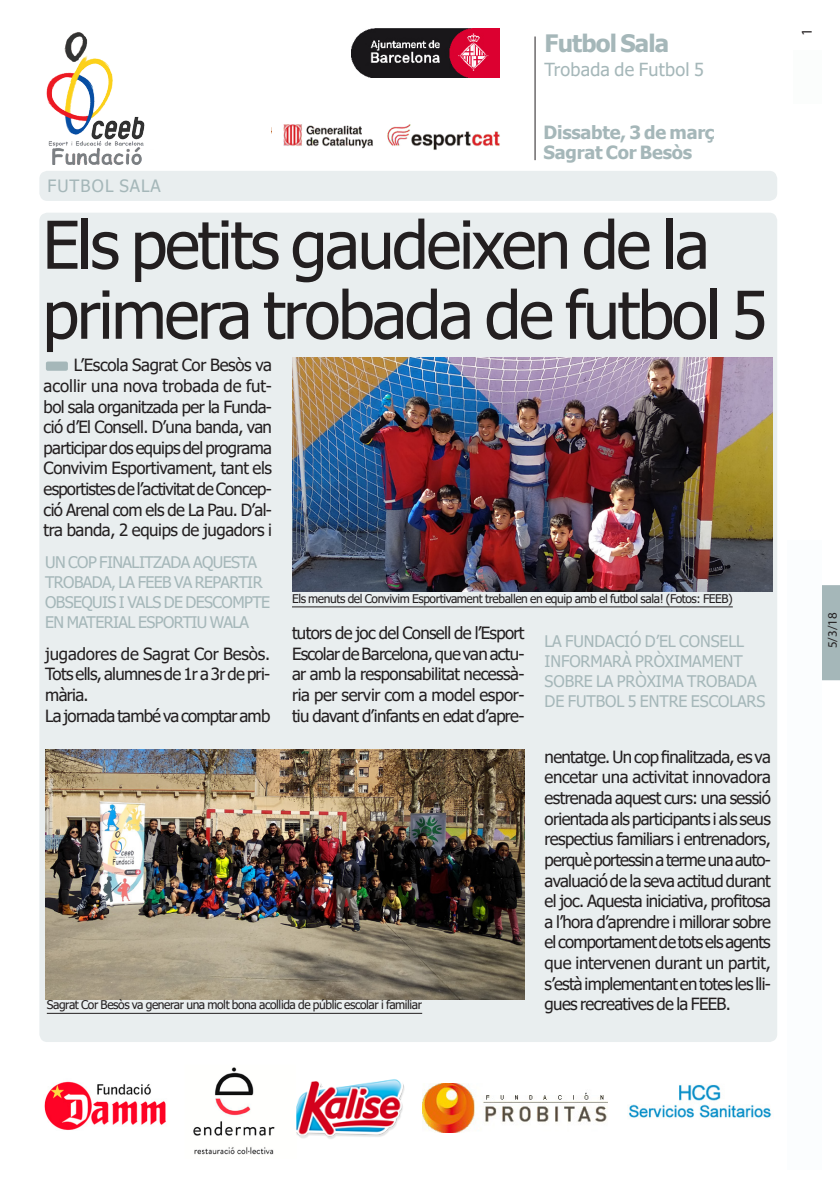
<style>
.page{position:relative;width:840px;height:1191px;background:#fff}
.page>*{position:absolute;margin:0;border:0;box-sizing:border-box;transform-origin:0 0}
.totc_TITULAR-noti-31{font:66px/70px "Tahoma";letter-spacing:-.035em;color:#231f20}
.t1{font:700 24px "Tahoma";letter-spacing:-.035em;color:#a5b7b9}
.t2{font:700 18.2px "Tahoma";letter-spacing:-.015em;color:#a5b7b9}
.t3{font:18px "Tahoma";letter-spacing:.015em;color:#a5b7b9}
.totc_EPÍGRAF{font:17px "Tahoma";letter-spacing:.065em;color:#a5b7b9}
.totc_TEXT_BASE{font:16.8px/20.6px "Tahoma";letter-spacing:-.04em;color:#231f20;text-align:justify}
.totc_EPÍGRAF-2{font:16px/20px "Tahoma";letter-spacing:-.035em;color:#a5b7b9}
.totc_EPÍGRAF-3{font:16px/20px "Tahoma";letter-spacing:-.005em;color:#a5b7b9}
.t4{font:15px "Myriad Pro";color:#231f20}
.totc_FRASE_noti-càrr{font:13px "Myriad Pro";color:#231f20}
.totc_PEU_FOTO{font:12px "Tahoma";letter-spacing:-.035em;color:#231f20}
</style>
<div class="page">
<div style="left:822px;top:585px;width:17px;height:95px;background:#a5b7b9"></div>
<img style="left:44px;top:1081px;width:122px;height:49px">
<div style="left:39px;top:213px;width:737px;height:829px;background:#e9eeef;border-radius:8px"></div>
<div style="left:39px;top:171px;width:737px;height:30px;background:#e9eeef;border-radius:8px"></div>
<img style="left:292px;top:357px;width:480px;height:234px">
<hr style="left:292px;top:606px;width:440px;height:1px;background:#231f20">
<hr style="left:534px;top:37px;width:1px;height:123px;background:#231f20">
<div style="left:787px;top:540px;width:34px;height:629px;background:#fbfdfe"></div>
<div style="left:793px;top:50px;width:28px;height:54px;background:#fbfdfc"></div>
<img style="left:351px;top:28px;width:148px;height:50px">
<img style="left:628px;top:1084px;width:144px;height:34px">
<img style="left:283px;top:124px;width:217px;height:26px">
<img style="left:46px;top:32px;width:99px;height:133px">
<div style="left:46px;top:361px;width:22px;height:10px;background:#a5b7b9;border-radius:2px"></div>
<img style="left:297px;top:1079px;width:107px;height:60px">
<img style="left:193px;top:1067px;width:104px;height:88px">
<img style="left:422px;top:1083px;width:184px;height:49px">
<img style="left:46px;top:749px;width:478px;height:250px">
<hr style="left:47px;top:1013px;width:375px;height:1px;background:#231f20">
<p class="t1" style="left:544px;top:27px;width:126px">Futbol Sala</p>
<p class="t3" style="left:544px;top:58px;width:161px">Trobada de Futbol 5</p>
<p class="totc_EPÍGRAF" style="left:47px;top:174px;width:115px">FUTBOL SALA</p>
<p class="t2" style="left:543px;top:119px;width:172px">Dissabte, 3 de març</p>
<p class="t2" style="left:543px;top:140px;width:150px">Sagrat Cor Besòs</p>
<p class="totc_TITULAR-noti-31" style="left:43px;top:213px;width:726px">Els petits gaudeixen de la primera trobada de futbol 5</p>
<p class="totc_TEXT_BASE" style="left:44px;top:356px;width:230px;text-indent:30px">L’Escola Sagrat Cor Besòs va acollir una nova trobada de fut&shy;bol sala organitzada per la Funda&shy;ció d’El Consell. D’una banda, van participar dos equips del programa Convivim Esportivament, tant els esportistes de l’activitat de Concep&shy;ció Arenal com els de La Pau. D’al&shy;tra banda, 2 equips de jugadors i</p>
<p class="totc_EPÍGRAF-2" style="left:45px;top:553px;width:226px">UN COP FINALITZADA AQUESTA<br>TROBADA, LA FEEB VA REPARTIR<br>OBSEQUIS I VALS DE DESCOMPTE<br>EN MATERIAL ESPORTIU WALA</p>
<p class="totc_TEXT_BASE" style="left:45px;top:644px;width:226px">jugadores de Sagrat Cor Besòs.<br>Tots ells, alumnes de 1r a 3r de pri&shy;mària.</p>
<p class="totc_TEXT_BASE" style="left:45px;top:706px;width:226px">La jornada també va comptar amb</p>
<p class="totc_PEU_FOTO" style="left:292px;top:590px;width:442px">Els menuts del Convivim Esportivament treballen en equip amb el futbol sala! (Fotos: FEEB)</p>
<p class="totc_TEXT_BASE" style="left:292px;top:624px;width:234px">tutors de joc del Consell de l’Esport Escolar de Barcelona, que van actu&shy;ar amb la responsabilitat necessà&shy;ria per servir com a model espor&shy;tiu davant d’infants en edat d’apre-</p>
<p class="totc_EPÍGRAF-3" style="left:544px;top:632px;width:222px">LA FUNDACIÓ D’EL CONSELL<br>INFORMARÀ PRÒXIMAMENT<br>SOBRE LA PRÒXIMA TROBADA<br>DE FUTBOL 5 ENTRE ESCOLARS</p>
<p class="totc_PEU_FOTO" style="left:47px;top:997px;width:376px">Sagrat Cor Besòs va generar una molt bona acollida de públic escolar i familiar</p>
<p class="totc_TEXT_BASE" style="left:544px;top:747px;width:227px">nentatge. Un cop finalitzada, es va encetar una activitat innovadora estrenada aquest curs: una sessió orientada als participants i als seus respectius familiars i entrenadors, perquè portessin a terme una auto&shy;avaluació de la seva actitud durant el joc. Aquesta iniciativa, profitosa a l’hora d’aprendre i millorar sobre el comportament de tots els agents que intervenen durant un partit, s’està implementant en totes les lli&shy;gues recreatives de la FEEB.</p>
<p class="t4" style="left:797px;top:36px;width:9px;rotate:-90deg">1</p>
<p class="totc_FRASE_noti-càrr" style="left:824px;top:648px;width:38px;rotate:-90deg">5/3/18</p>
</div>
